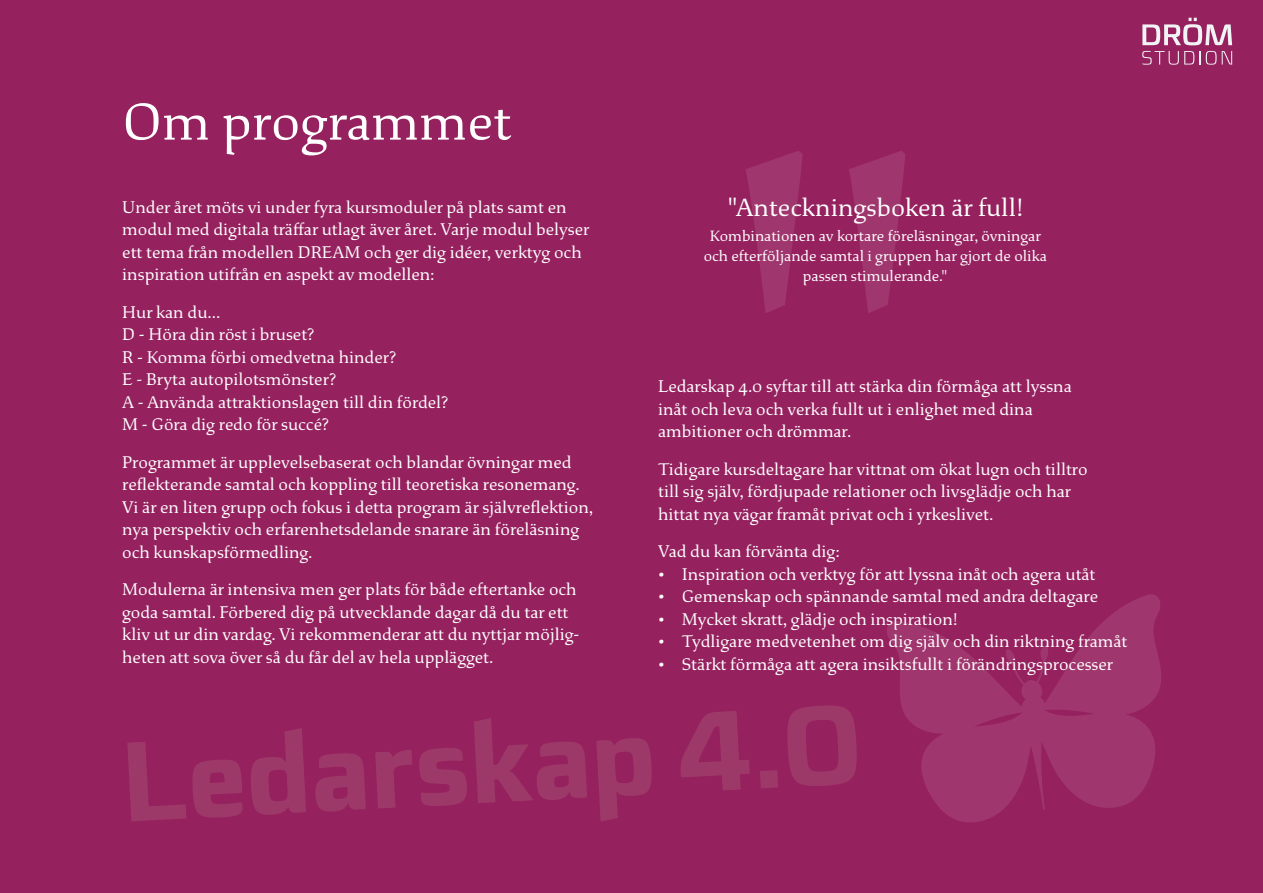
<style>
.page{position:relative;width:1263px;height:893px;background:#96215f}
.page>*{position:absolute;margin:0;border:0;box-sizing:border-box;transform-origin:0 0}
.t1{font:689.4px "Minion Pro";color:#fff}
.t2{font:800 112.5px "Sica";color:#9d3969}
.t3{font:55.5px "Study";color:#fff}
.t4{font:26.55px "Study";color:#fff}
.t5{font:18px/22.5px "Study";color:#fff}
.t6{font:15.9px/20px "Study";color:#fff;text-align:center}
</style>
<div class="page">
<svg style="left:887px;top:594px;width:274px;height:228px;fill:#a0366e"></svg>
<svg style="left:1142px;top:18px;width:90px;height:27px"></svg>
<svg style="left:1142px;top:51px;width:58px;height:14px"></svg>
<svg style="left:1206px;top:51px;width:10px;height:14px"></svg>
<svg style="left:1222px;top:51px;width:10px;height:14px"></svg>
<h3 class="t3" style="left:122px;top:90px;width:391px">Om programmet</h3>
<p class="t5" style="left:122px;top:196px;width:469px">Under året möts vi under fyra kursmoduler på plats samt en modul med digitala träffar utlagt äver året. Varje modul belyser ett tema från modellen DREAM och ger dig idéer, verktyg och inspiration utifrån en aspekt av modellen:</p>
<p class="t5" style="left:122px;top:301px;width:328px">Hur kan du...<br>D - Höra din röst i bruset?<br>R - Komma förbi omedvetna hinder?<br>E - Bryta autopilotsmönster?<br>A - Använda attraktionslagen till din fördel?<br>M - Göra dig redo för succé?</p>
<p class="t5" style="left:122px;top:451px;width:473px">Programmet är upplevelsebaserat och blandar övningar med reflekterande samtal och koppling till teoretiska resonemang.<br>Vi är en liten grupp och fokus i detta program är självreflektion, nya perspektiv och erfarenhetsdelande snarare än föreläsning och kunskapsförmedling.</p>
<p class="t5" style="left:122px;top:578px;width:459px">Modulerna är intensiva men ger plats för både eftertanke och goda samtal. Förbered dig på utvecklande dagar då du tar ett kliv ut ur din vardag. Vi rekommenderar att du nyttjar möjlig&shy;heten att sova över så du får del av hela upplägget.</p>
<h1 class="t1" style="left:716px;top:-42px;width:221px">"</h1>
<h3 class="t4" style="left:727px;top:192px;width:298px">"Anteckningsboken är full!</h3>
<p class="t6" style="left:704px;top:226px;width:345px">Kombinationen av kortare föreläsningar, övningar och efterföljande samtal i gruppen har gjort de olika passen stimulerande."</p>
<p class="t5" style="left:658px;top:376px;width:415px">Ledarskap 4.0 syftar till att stärka din förmåga att lyssna inåt och leva och verka fullt ut i enlighet med dina ambitioner och drömmar.</p>
<p class="t5" style="left:658px;top:458px;width:431px">Tidigare kursdeltagare har vittnat om ökat lugn och tilltro till sig själv, fördjupade relationer och livsglädje och har hittat nya vägar framåt privat och i yrkeslivet.</p>
<p class="t5" style="left:658px;top:541px;width:183px">Vad du kan förvänta dig:</p>
<p class="t5" style="left:658px;top:563px;width:439px">• Inspiration och verktyg för att lyssna inåt och agera utåt</p>
<p class="t5" style="left:658px;top:586px;width:442px">• Gemenskap och spännande samtal med andra deltagare</p>
<p class="t5" style="left:658px;top:608px;width:301px">• Mycket skratt, glädje och inspiration!</p>
<p class="t5" style="left:658px;top:631px;width:471px">• Tydligare medvetenhet om dig själv och din riktning framåt</p>
<p class="t5" style="left:658px;top:653px;width:457px">• Stärkt förmåga att agera insiktsfullt i förändringsprocesser</p>
<h2 class="t2" style="left:117px;top:698px;width:742px;rotate:-3deg">Ledarskap 4.0</h2>
</div>
